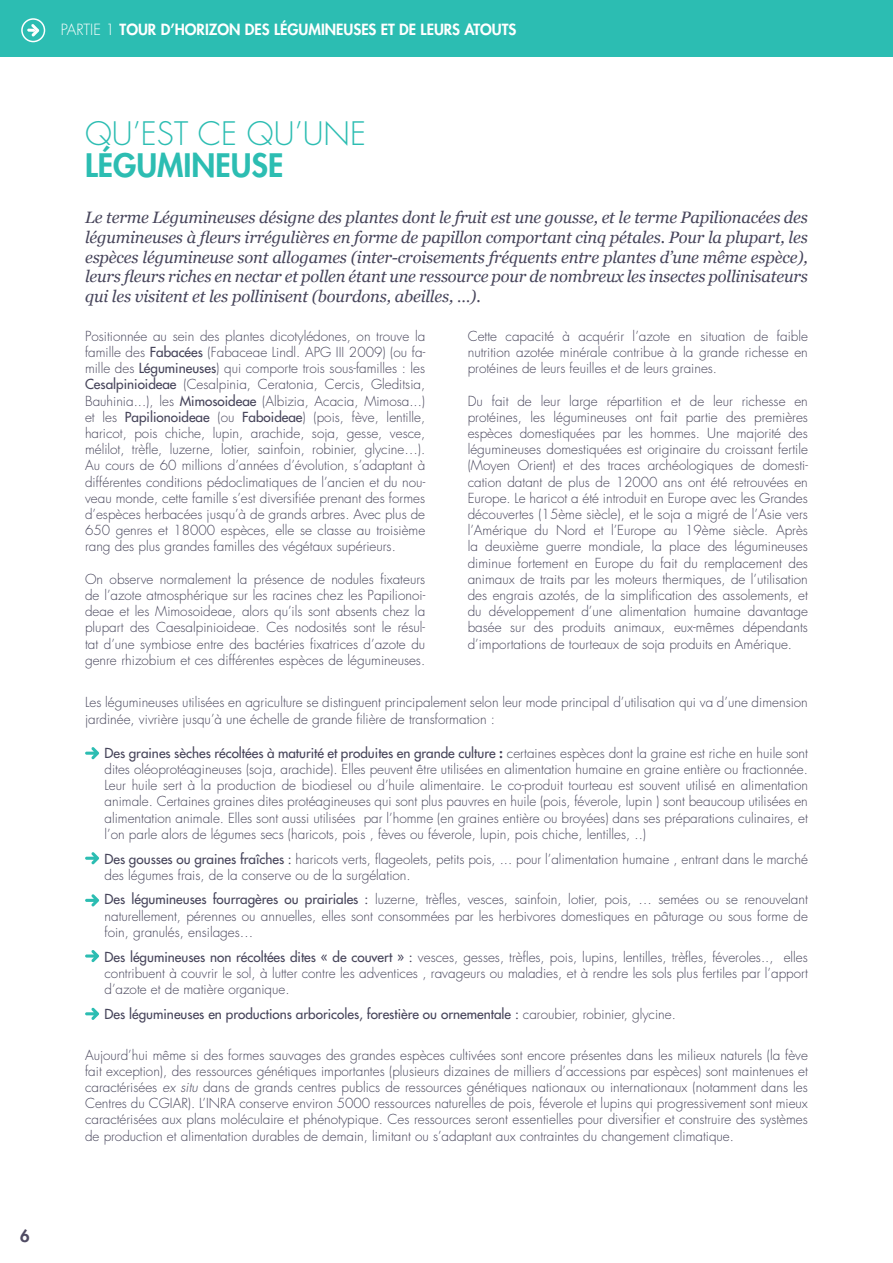
<style>
.page{position:relative;width:893px;height:1263px;background:#fff}
.page>*{position:absolute;margin:0;border:0;box-sizing:border-box;transform-origin:0 0}
.t1{font:300 31.5px "Futura Std";color:#2cbdb2}
.t2{font:800 31.5px "Futura Std";color:#2cbdb2}
.t3{font:italic 16.5px/19.8px "Georgia";letter-spacing:-.01em;color:#46445a;text-align:justify}
.t4{font:800 16.5px "Futura Std";color:#504c64}
.t5{font:800 15px "Futura Std";color:#fff}
.t6{font:300 13.5px/16.2px "Futura Std";color:#46445a;text-align:justify}
.t7{font:500 13.5px "Futura Std";color:#46445a}
.s1{font-weight:300}
.s2{font-weight:500}
.s3{font-weight:800}
.s4{font-style:italic}
</style>
<div class="page">
<svg style="left:85px;top:747px;width:14px;height:12px"></svg>
<svg style="left:85px;top:852px;width:14px;height:12px"></svg>
<svg style="left:85px;top:894px;width:14px;height:12px"></svg>
<svg style="left:85px;top:950px;width:14px;height:12px"></svg>
<svg style="left:85px;top:1007px;width:14px;height:13px"></svg>
<div style="left:0;top:0;width:893px;height:57px;background:#2cbdb2"></div>
<svg style="left:27px;top:24px;width:12px;height:13px"></svg>
<div style="left:21px;top:18px;width:24px;height:24px;border:2px solid #fff;border-radius:50%"></div>
<p class="t5" style="left:61px;top:20px;width:457px"><span class="s1">PARTIE 1</span> TOUR D’HORIZON DES LÉGUMINEUSES ET DE LEURS ATOUTS</p>
<p class="t4" style="left:20px;top:1225px;width:11px">6</p>
<h1 class="t1" style="left:85px;top:114px;width:283px">QU’EST CE QU’UNE</h1>
<h1 class="t2" style="left:85px;top:145px;width:200px">LÉGUMINEUSE</h1>
<p class="t3" style="left:85px;top:208px;width:724px">Le terme Légumineuses désigne des plantes dont le fruit est une gousse, et le terme Papilionacées des légumineuses à fleurs irrégulières en forme de papillon comportant cinq pétales. Pour la plupart, les espèces légumineuse sont allogames (inter-croisements fréquents entre plantes d’une même espèce), leurs fleurs riches en nectar et pollen étant une ressource pour de nombreux les insectes pollinisateurs qui les visitent et les pollinisent (bourdons, abeilles, …).</p>
<p class="t6" style="left:85px;top:328px;width:342px">Positionnée au sein des plantes dicotylédones, on trouve la famille des <span class="s2">Fabacées</span> (Fabaceae Lindl. APG III 2009) (ou fa&shy;mille des <span class="s2">Légumineuses</span>) qui comporte trois sous-familles : les <span class="s2">Cesalpinioideae</span> (Cesalpinia, Ceratonia, Cercis, Gleditsia, Bauhinia...), les <span class="s2">Mimosoideae</span> (Albizia, Acacia, Mimosa...) et les <span class="s2">Papilionoideae</span> (ou <span class="s2">Faboideae</span>) (pois, fève, lentille, haricot, pois chiche, lupin, arachide, soja, gesse, vesce, mélilot, trèfle, luzerne, lotier, sainfoin, robinier, glycine…).<br>Au cours de 60 millions d’années d’évolution, s’adaptant à différentes conditions pédoclimatiques de l’ancien et du nou&shy;veau monde, cette famille s’est diversifiée prenant des formes d’espèces herbacées jusqu’à de grands arbres. Avec plus de 650 genres et 18000 espèces, elle se classe au troisième rang des plus grandes familles des végétaux supérieurs.</p>
<p class="t6" style="left:85px;top:571px;width:342px">On observe normalement la présence de nodules fixateurs de l’azote atmosphérique sur les racines chez les Papilionoi&shy;deae et les Mimosoideae, alors qu’ils sont absents chez la plupart des Caesalpinioideae. Ces nodosités sont le résul&shy;tat d’une symbiose entre des bactéries fixatrices d’azote du genre rhizobium et ces différentes espèces de légumineuses.</p>
<p class="t6" style="left:85px;top:695px;width:724px">Les légumineuses utilisées en agriculture se distinguent principalement selon leur mode principal d’utilisation qui va d’une dimension jardinée, vivrière jusqu’à une échelle de grande filière de transformation :</p>
<p class="t6" style="left:105px;top:745px;width:705px"><span class="s2">Des graines sèches récoltées à maturité et produites en grande culture</span> <span class="s3">:</span> certaines espèces dont la graine est riche en huile sont dites oléoprotéagineuses (soja, arachide). Elles peuvent être utilisées en alimentation humaine en graine entière ou fractionnée.<br>Leur huile sert à la production de biodiesel ou d’huile alimentaire. Le co-produit tourteau est souvent utilisé en alimentation animale. Certaines graines dites protéagineuses qui sont plus pauvres en huile (pois, féverole, lupin ) sont beaucoup utilisées en alimentation animale. Elles sont aussi utilisées par l’homme (en graines entière ou broyées) dans ses préparations culinaires, et l’on parle alors de légumes secs (haricots, pois , fèves ou féverole, lupin, pois chiche, lentilles, ..)</p>
<p class="t6" style="left:105px;top:851px;width:705px"><span class="s2">Des gousses ou graines fraîches :</span> haricots verts, flageolets, petits pois, ... pour l’alimentation humaine , entrant dans le marché des légumes frais, de la conserve ou de la surgélation.</p>
<p class="t6" style="left:105px;top:892px;width:705px"><span class="s2">Des légumineuses fourragères ou prairiales :</span> luzerne, trèfles, vesces, sainfoin, lotier, pois, … semées ou se renouvelant naturellement, pérennes ou annuelles, elles sont consommées par les herbivores domestiques en pâturage ou sous forme de foin, granulés, ensilages…</p>
<p class="t6" style="left:105px;top:949px;width:705px"><span class="s2">Des légumineuses non récoltées dites « de couvert » :</span> vesces, gesses, trèfles, pois, lupins, lentilles, trèfles, féveroles.., elles contribuent à couvrir le sol, à lutter contre les adventices , ravageurs ou maladies, et à rendre les sols plus fertiles par l’apport d’azote et de matière organique.</p>
<p class="t7" style="left:105px;top:1005px;width:573px">Des légumineuses en productions arboricoles, forestière ou ornementale : <span class="s1">caroubier, robinier, glycine.</span></p>
<p class="t6" style="left:85px;top:1047px;width:724px">Aujourd’hui même si des formes sauvages des grandes espèces cultivées sont encore présentes dans les milieux naturels (la fève fait exception), des ressources génétiques importantes (plusieurs dizaines de milliers d’accessions par espèces) sont maintenues et caractérisées <span class="s4">ex situ</span> dans de grands centres publics de ressources génétiques nationaux ou internationaux (notamment dans les Centres du CGIAR). L’INRA conserve environ 5000 ressources naturelles de pois, féverole et lupins qui progressivement sont mieux caractérisées aux plans moléculaire et phénotypique. Ces ressources seront essentielles pour diversifier et construire des systèmes de production et alimentation durables de demain, limitant ou s’adaptant aux contraintes du changement climatique.</p>
<p class="t6" style="left:468px;top:328px;width:342px">Cette capacité à acquérir l’azote en situation de faible nutrition azotée minérale contribue à la grande richesse en protéines de leurs feuilles et de leurs graines.</p>
<p class="t6" style="left:468px;top:393px;width:342px">Du fait de leur large répartition et de leur richesse en protéines, les légumineuses ont fait partie des premières espèces domestiquées par les hommes. Une majorité des légumineuses domestiquées est originaire du croissant fertile (Moyen Orient) et des traces archéologiques de domesti&shy;cation datant de plus de 12000 ans ont été retrouvées en Europe. Le haricot a été introduit en Europe avec les Grandes découvertes (15ème siècle), et le soja a migré de l’Asie vers l’Amérique du Nord et l’Europe au 19ème siècle. Après la deuxième guerre mondiale, la place des légumineuses diminue fortement en Europe du fait du remplacement des animaux de traits par les moteurs thermiques, de l’utilisation des engrais azotés, de la simplification des assolements, et du développement d’une alimentation humaine davantage basée sur des produits animaux, eux-mêmes dépendants d’importations de tourteaux de soja produits en Amérique.</p>
</div>
